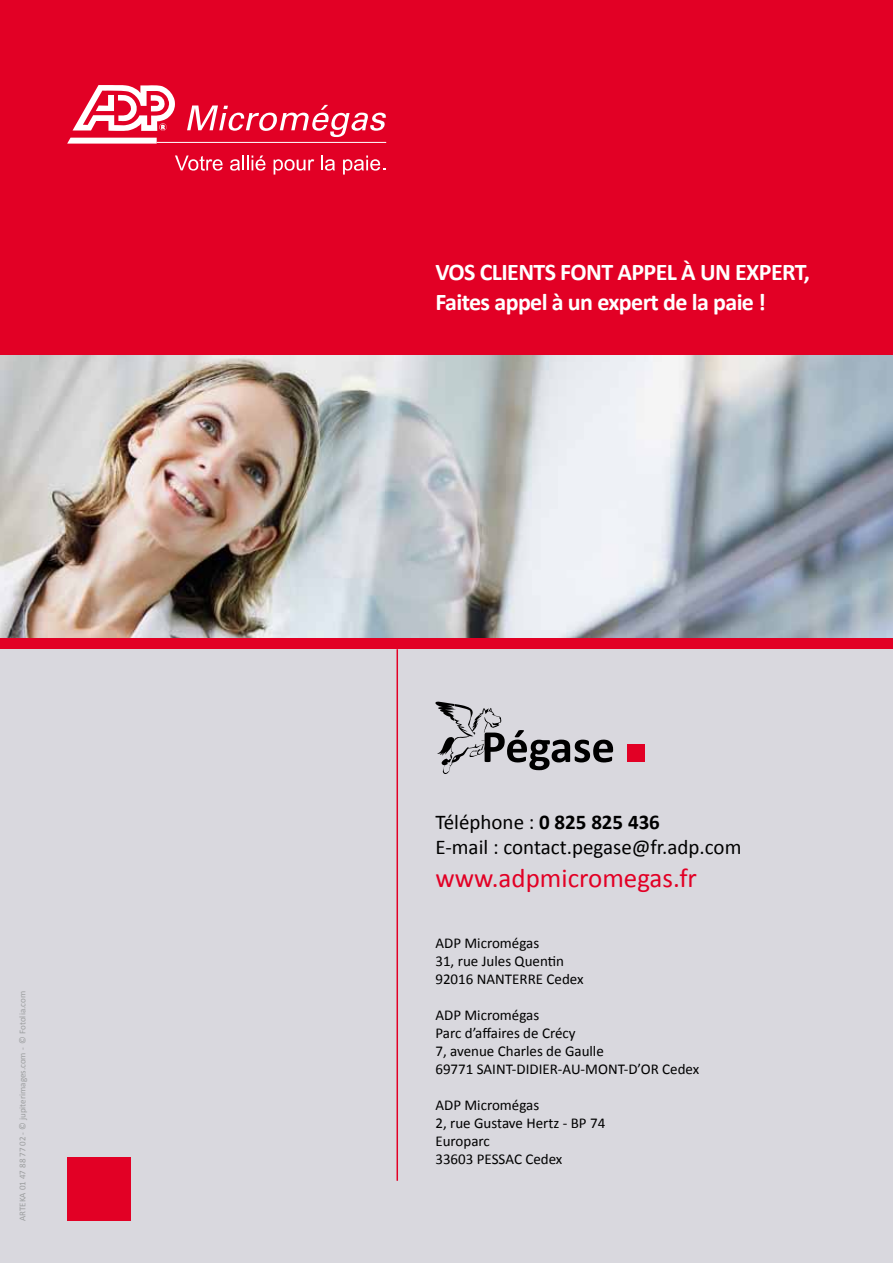
<style>
.page{position:relative;width:893px;height:1263px;background:#fff}
.page>*{position:absolute;margin:0;border:0;box-sizing:border-box;transform-origin:0 0}
.t1{font:27px "Calibri";color:#e20025}
.t2{font:700 24px/30.9px "Calibri";letter-spacing:-.025em;color:#fff}
.t3{font:21px/25.2px "Calibri";color:#000}
.t4{font:15px/18px "Calibri";color:#000}
.t5{font:9px "Calibri";color:#9c9e9f}
.s1{font-weight:700}
</style>
<div class="page">
<div style="left:0;top:0;width:893px;height:368px;background:#e20025"></div>
<div style="left:0;top:546px;width:893px;height:717px;background:#d9d8de"></div>
<img style="left:0;top:355px;width:893px;height:283px">
<svg style="left:67px;top:138px;width:90px;height:6px"></svg>
<svg style="left:73px;top:85px;width:102px;height:46px"></svg>
<hr style="left:157px;top:142px;width:229px;height:1px;background:#fff">
<svg style="left:187px;top:105px;width:199px;height:32px"></svg>
<svg style="left:175px;top:155px;width:48px;height:16px"></svg>
<svg style="left:230px;top:155px;width:35px;height:16px"></svg>
<svg style="left:274px;top:159px;width:40px;height:16px"></svg>
<svg style="left:321px;top:155px;width:14px;height:16px"></svg>
<svg style="left:343px;top:155px;width:42px;height:20px"></svg>
<div style="left:67px;top:1157px;width:64px;height:64px;background:#e20025"></div>
<div style="left:0;top:638px;width:893px;height:11px;background:#e20025"></div>
<svg style="left:435px;top:702px;width:178px;height:72px"></svg>
<div style="left:627px;top:744px;width:18px;height:18px;background:#e20025"></div>
<hr style="left:396px;top:649px;width:2px;height:532px;background:#e20025">
<p class="t5" style="left:17px;top:1221px;width:231px;rotate:-90deg">ARTEKA 01 47 88 77 02 - © jupiterimages.com - © Fotolia.com</p>
<h2 class="t2" style="left:435px;top:255px;width:376px">VOS CLIENTS FONT APPEL À UN EXPERT,<br>Faites appel à un expert de la paie !</h2>
<h3 class="t3" style="left:435px;top:808px;width:308px">Téléphone : <span class="s1">0 825 825 436<br></span>E-mail : contact.pegase@fr.adp.com</h3>
<h1 class="t1" style="left:435px;top:861px;width:263px">www.adpmicromegas.fr</h1>
<p class="t4" style="left:435px;top:933px;width:150px">ADP Micromégas<br>31, rue Jules Quentin<br>92016 NANTERRE Cedex</p>
<p class="t4" style="left:435px;top:1005px;width:265px">ADP Micromégas<br>Parc d’affaires de Crécy<br>7, avenue Charles de Gaulle<br>69771 SAINT-DIDIER-AU-MONT-D’OR Cedex</p>
<p class="t4" style="left:435px;top:1095px;width:171px">ADP Micromégas<br>2, rue Gustave Hertz - BP 74<br>Europarc<br>33603 PESSAC Cedex</p>
</div>
